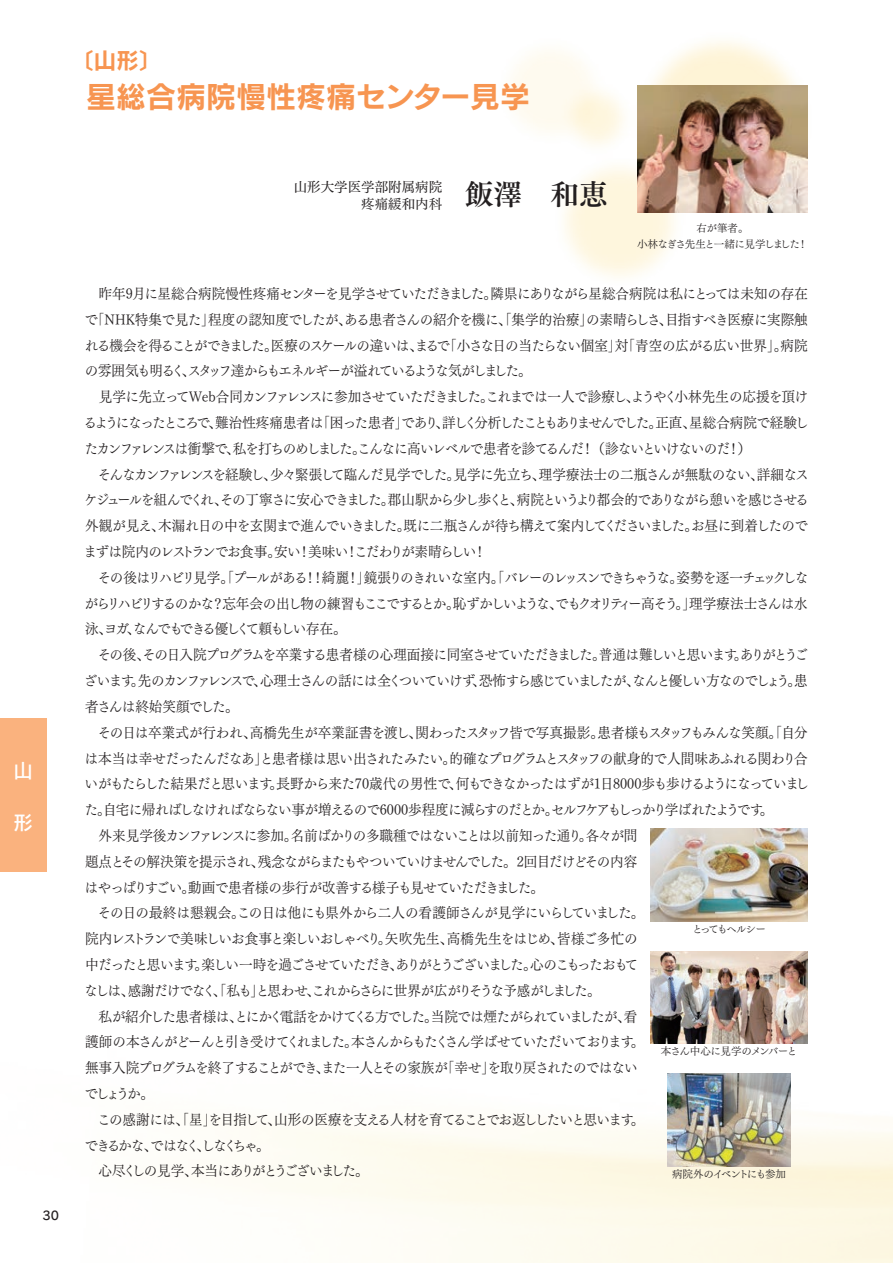
<style>
.page{position:relative;width:893px;height:1263px;background:#fff}
.page>*{position:absolute;margin:0;border:0;box-sizing:border-box;transform-origin:0 0}
.t1{font:30px "Rodin Pro B";color:#f79551}
.t2{font:22.5px "Rodin Pro B";color:#f79551}
.t3{font:19.5px "Rodin Pro DB";color:#fff}
.t4{font:14.25px/25.8px "Tsuku Min Pro R";letter-spacing:-.075em;color:#231f20;scale:.95 1}
.t5{font:13.5px/16.5px "Tsuku Min Pro M";color:#231f20}
.t6{font:12px "Rodin Pro DB";color:#231f20}
.t7{font:10.5px/16.5px "Tsuku Min Pro R";letter-spacing:-.06em;color:#231f20;text-align:center}
.t8{font:10.5px "Tsuku Min Pro R";letter-spacing:-.095em;color:#231f20}
.t9{font:10.5px "Tsuku Min Pro R";letter-spacing:-.15em;color:#231f20}
</style>
<div class="page">
<img style="left:0;top:718px;width:893px;height:545px">
<div style="left:0;top:719px;width:47px;height:153px;background:#fab27e"></div>
<img style="left:512px;top:41px;width:283px;height:237px">
<img style="left:638px;top:85px;width:170px;height:128px">
<img style="left:650px;top:828px;width:158px;height:93px">
<img style="left:650px;top:951px;width:158px;height:93px">
<img style="left:667px;top:1073px;width:124px;height:93px">
<h2 class="t2" style="left:71px;top:45px;width:91px">〔山形〕</h2>
<h1 class="t1" style="left:86px;top:77px;width:446px">星総合病院慢性疼痛センター見学</h1>
<h3 class="t3" style="left:14px;top:758px;width:21px">山</h3>
<h3 class="t3" style="left:14px;top:809px;width:21px">形</h3>
<p class="t6" style="left:43px;top:1208px;width:18px">30</p>
<p class="t5" style="left:361px;top:178px;width:248px;text-indent:-68px">山形大学医学部附属病院<br>疼痛緩和内科 <sup>飯澤　和恵</sup></p>
<p class="t7" style="left:637px;top:218px;width:172px">右が筆者。<br>小林なぎさ先生と一緒に見学しました！</p>
<p class="t4" style="left:84px;top:279px;width:765px">　昨年9月に星総合病院慢性疼痛センターを見学させていただきました。隣県にありながら星総合病院は私にとっては未知の存在で「NHK特集で見た」程度の認知度でしたが、ある患者さんの紹介を機に、「集学的治療」の素晴らしさ、目指すべき医療に実際触れる機会を得ることができました。医療のスケールの違いは、まるで「小さな日の当たらない個室」対「青空の広がる広い世界」。病院の雰囲気も明るく、スタッフ達からもエネルギーが溢れているような気がしました。<br>　見学に先立ってWeb合同カンファレンスに参加させていただきました。これまでは一人で診療し、ようやく小林先生の応援を頂けるようになったところで、難治性疼痛患者は「困った患者」であり、詳しく分析したこともありませんでした。正直、星総合病院で経験したカンファレンスは衝撃で、私を打ちのめしました。こんなに高いレベルで患者を診てるんだ！（診ないといけないのだ！）<br>　そんなカンファレンスを経験し、少々緊張して臨んだ見学でした。見学に先立ち、理学療法士の二瓶さんが無駄のない、詳細なスケジュールを組んでくれ、その丁寧さに安心できました。郡山駅から少し歩くと、病院というより都会的でありながら憩いを感じさせる外観が見え、木漏れ日の中を玄関まで進んでいきました。既に二瓶さんが待ち構えて案内してくださいました。お昼に到着したのでまずは院内のレストランでお食事。安い！美味い！こだわりが素晴らしい！<br>　その後はリハビリ見学。「プールがある！！綺麗！」鏡張りのきれいな室内。「バレーのレッスンできちゃうな。姿勢を逐一チェックしながらリハビリするのかな？忘年会の出し物の練習もここでするとか。恥ずかしいような、でもクオリティー高そう。」理学療法士さんは水泳、ヨガ、なんでもできる優しくて頼もしい存在。<br>　その後、その日入院プログラムを卒業する患者様の心理面接に同室させていただきました。普通は難しいと思います。ありがとうございます。先のカンファレンスで、心理士さんの話には全くついていけず、恐怖すら感じていましたが、なんと優しい方なのでしょう。患者さんは終始笑顔でした。<br>　その日は卒業式が行われ、高橋先生が卒業証書を渡し、関わったスタッフ皆で写真撮影。患者様もスタッフもみんな笑顔。「自分は本当は幸せだったんだなあ」と患者様は思い出されたみたい。的確なプログラムとスタッフの献身的で人間味あふれる関わり合いがもたらした結果だと思います。長野から来た70歳代の男性で、何もできなかったはずが1日8000歩も歩けるようになっていました。自宅に帰ればしなければならない事が増えるので6000歩程度に減らすのだとか。セルフケアもしっかり学ばれたようです。<br>　外来見学後カンファレンスに参加。名前ばかりの多職種ではないことは以前知った通り。各々が問<br>題点とその解決策を提示され、残念ながらまたもやついていけませんでした。2回目だけどその内容<br>はやっぱりすごい。動画で患者様の歩行が改善する様子も見せていただきました。<br>　その日の最終は懇親会。この日は他にも県外から二人の看護師さんが見学にいらしていました。<br>院内レストランで美味しいお食事と楽しいおしゃべり。矢吹先生、高橋先生をはじめ、皆様ご多忙の<br>中だったと思います。楽しい一時を過ごさせていただき、ありがとうございました。心のこもったおもて<br>なしは、感謝だけでなく、「私も」と思わせ、これからさらに世界が広がりそうな予感がしました。<br>　私が紹介した患者様は、とにかく電話をかけてくる方でした。当院では煙たがられていましたが、看<br>護師の本さんがどーんと引き受けてくれました。本さんからもたくさん学ばせていただいております。<br>無事入院プログラムを終了することができ、また一人とその家族が「幸せ」を取り戻されたのではない<br>でしょうか。<br>　この感謝には、「星」を目指して、山形の医療を支える人材を育てることでお返ししたいと思います。<br>できるかな、ではなく、しなくちゃ。<br>　心尽くしの見学、本当にありがとうございました。</p>
<p class="t9" style="left:692px;top:919px;width:75px">とってもヘルシー</p>
<p class="t7" style="left:661px;top:1042px;width:138px">本さん中心に見学のメンバーと</p>
<p class="t8" style="left:672px;top:1164px;width:116px">病院外のイベントにも参加</p>
</div>
